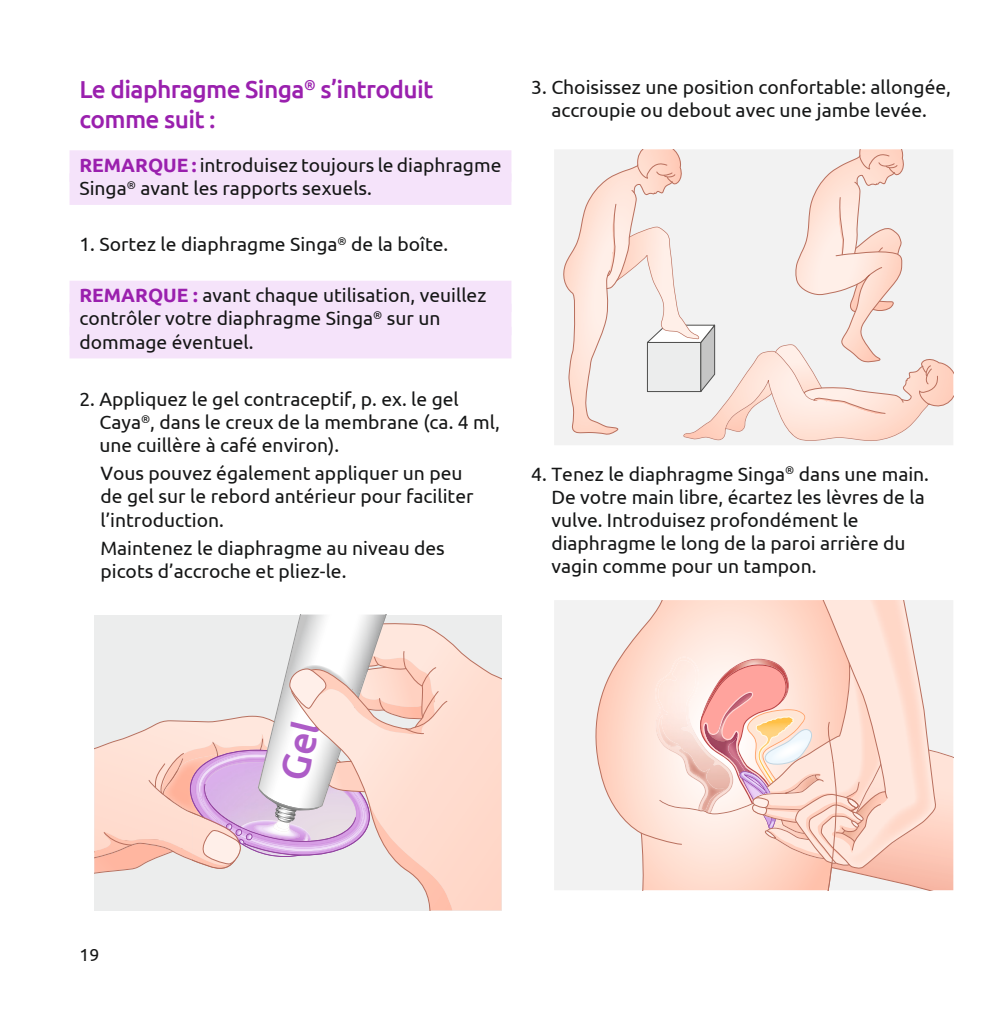
<style>
.page{position:relative;width:1003px;height:1032px;background:#fff}
.page>*{position:absolute;margin:0;border:0;box-sizing:border-box;transform-origin:0 0}
.t1{font:500 24.5px/29.4px "Ubuntu";letter-spacing:-.025em;color:#9a20ae}
.t2{font:19.25px/23.1px "Ubuntu";color:#151616}
.t3{font:17.5px "Ubuntu";color:#151616}
.s1{font-weight:700;color:#9a20ae}
</style>
<div class="page">
<div style="left:69px;top:150px;width:442px;height:32px;background:#f5e3fa"></div>
<div style="left:69px;top:173px;width:442px;height:32px;background:#f5e3fa"></div>
<div style="left:69px;top:281px;width:442px;height:31px;background:#f5e3fa"></div>
<div style="left:69px;top:304px;width:442px;height:31px;background:#f5e3fa"></div>
<div style="left:69px;top:327px;width:442px;height:31px;background:#f5e3fa"></div>
<svg style="left:452px;top:623px;width:49px;height:287px;background:#fcdcd0"></svg>
<div style="left:554px;top:150px;width:398px;height:295px;background:#f2f2f2"></div>
<svg style="left:560px;top:149px;width:392px;height:292px"></svg>
<div style="left:554px;top:600px;width:37px;height:290px;background:#f2f2f2"></div>
<svg style="left:591px;top:600px;width:361px;height:290px"></svg>
<svg style="left:94px;top:614px;width:358px;height:296px;background:#f0dddc"></svg>
<p class="t1" style="left:79px;top:74px;width:355px">Le diaphragme Singa<sup>®</sup> s’introduit comme suit :</p>
<p class="t2" style="left:79px;top:153px;width:423px"><span class="s1">REMARQUE :</span> introduisez toujours le diaphragme<br>Singa<sup>®</sup> avant les rapports sexuels.</p>
<p class="t2" style="left:79px;top:232px;width:370px">1. Sortez le diaphragme Singa<sup>®</sup> de la boîte.</p>
<p class="t2" style="left:79px;top:283px;width:408px"><span class="s1">REMARQUE :</span> avant chaque utilisation, veuillez contrôler votre diaphragme Singa<sup>®</sup> sur un dommage éventuel.</p>
<p class="t2" style="left:99px;top:387px;width:401px;text-indent:-20px">2. Appliquez le gel contraceptif, p. ex. le gel<br>Caya<sup>®</sup>, dans le creux de la membrane (ca. 4 ml, une cuillère à café environ).</p>
<p class="t2" style="left:100px;top:461px;width:374px">Vous pouvez également appliquer un peu de gel sur le rebord antérieur pour faciliter l’introduction.</p>
<p class="t2" style="left:100px;top:536px;width:346px">Maintenez le diaphragme au niveau des picots d’accroche et pliez-le.</p>
<p class="t2" style="left:531px;top:75px;width:421px;text-align:center">3. Choisissez une position confortable: allongée, accroupie ou debout avec une jambe levée.</p>
<p class="t2" style="left:551px;top:462px;width:379px;text-indent:-20px">4. Tenez le diaphragme Singa<sup>®</sup> dans une main.<br>De votre main libre, écartez les lèvres de la vulve. Introduisez profondément le diaphragme le long de la paroi arrière du vagin comme pour un tampon.</p>
<p class="t3" style="left:79px;top:944px;width:21px">19</p>
</div>
